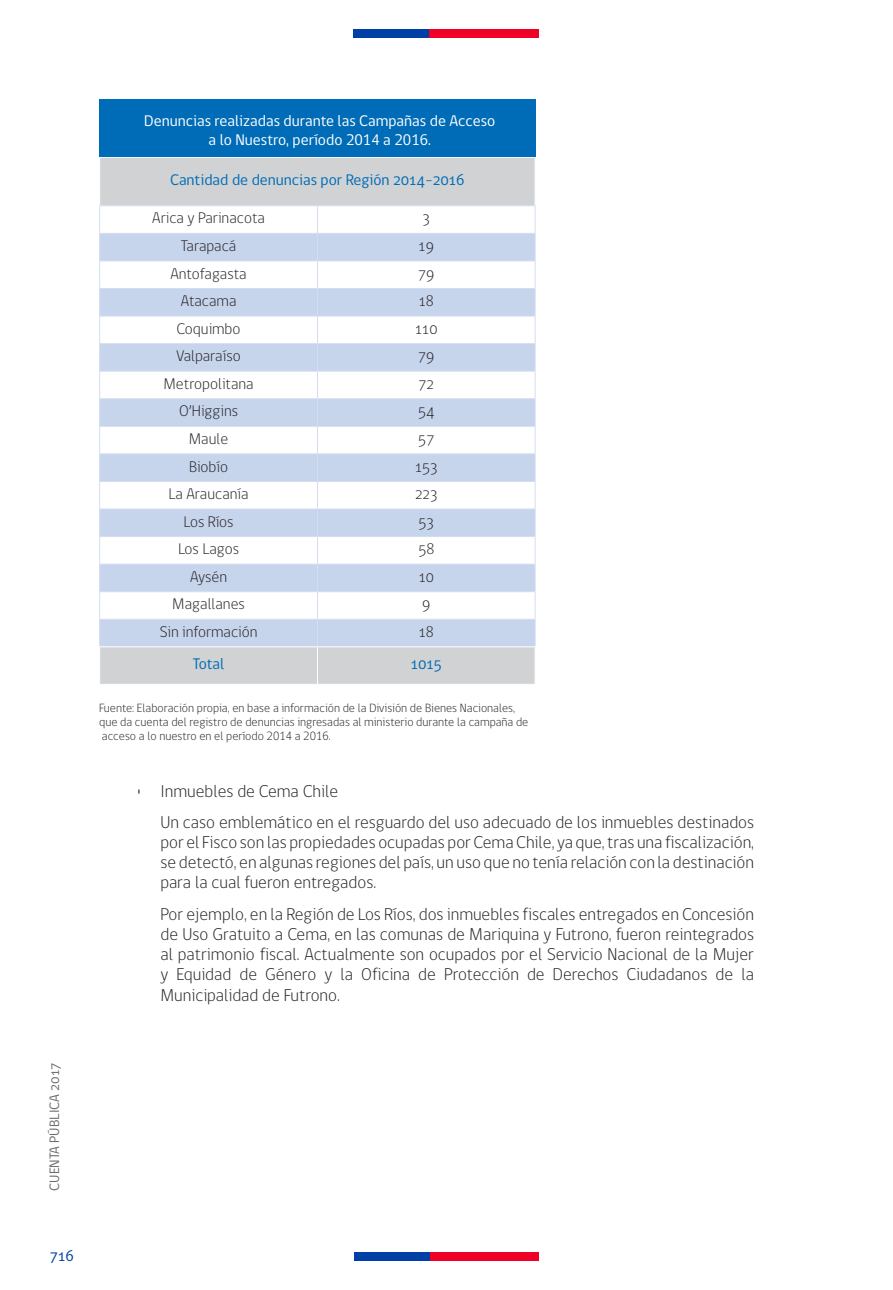
<style>
.page{position:relative;width:893px;height:1290px;background:#fff}
.page>*{position:absolute;margin:0;border:0;box-sizing:border-box;transform-origin:0 0}
.t1{font:300 17.5px/20.1px "gob CL";color:#231f20;text-align:justify}
.t2{font:300 15.75px "gob CL";color:#231f20}
.t3{font:15.75px/19.2px "gob CL";color:#fff;text-align:center}
.t4{font:15.75px "gob CL";color:#006cb7}
.t5{font:15.75px "gob CL";color:#0040a6}
.t6{font:14px "gob CL";color:#6c6d70}
.t7{font:300 12.25px/14px "gob CL";color:#231f20}
</style>
<div class="page">
<div style="left:430px;top:1252px;width:109px;height:8px;background:#ef0027"></div>
<div style="left:354px;top:1252px;width:76px;height:8px;background:#0040a6"></div>
<div style="left:429px;top:29px;width:110px;height:8px;background:#ef0027"></div>
<div style="left:354px;top:29px;width:75px;height:8px;background:#0040a6"></div>
<div style="left:100px;top:158px;width:435px;height:526px;background:#d1d2d4"></div>
<svg style="left:100px;top:206px;width:435px;height:27px"></svg>
<svg style="left:100px;top:234px;width:435px;height:412px;fill:#c6d4ec"></svg>
<hr style="left:317px;top:647px;width:1px;height:37px;background:#fff">
<hr style="left:99px;top:233px;width:218px;height:1px;background:#d4def0">
<hr style="left:317px;top:233px;width:219px;height:1px;background:#d4def0">
<hr style="left:99px;top:288px;width:218px;height:1px;background:#d4def0">
<hr style="left:317px;top:288px;width:219px;height:1px;background:#d4def0">
<hr style="left:99px;top:343px;width:218px;height:1px;background:#d4def0">
<hr style="left:317px;top:343px;width:219px;height:1px;background:#d4def0">
<hr style="left:99px;top:398px;width:218px;height:1px;background:#d4def0">
<hr style="left:317px;top:398px;width:219px;height:1px;background:#d4def0">
<hr style="left:99px;top:453px;width:218px;height:1px;background:#d4def0">
<hr style="left:317px;top:453px;width:219px;height:1px;background:#d4def0">
<hr style="left:99px;top:508px;width:218px;height:1px;background:#d4def0">
<hr style="left:317px;top:508px;width:219px;height:1px;background:#d4def0">
<hr style="left:99px;top:564px;width:218px;height:1px;background:#d4def0">
<hr style="left:317px;top:564px;width:219px;height:1px;background:#d4def0">
<hr style="left:99px;top:619px;width:218px;height:1px;background:#d4def0">
<svg style="left:99px;top:206px;width:1px;height:440px"></svg>
<hr style="left:317px;top:619px;width:219px;height:1px;background:#d4def0">
<svg style="left:317px;top:206px;width:1px;height:440px"></svg>
<svg style="left:535px;top:206px;width:1px;height:440px"></svg>
<hr style="left:99px;top:205px;width:218px;height:1px;background:#d4def0">
<hr style="left:317px;top:205px;width:219px;height:1px;background:#d4def0">
<hr style="left:99px;top:260px;width:218px;height:1px;background:#d4def0">
<hr style="left:317px;top:260px;width:219px;height:1px;background:#d4def0">
<hr style="left:99px;top:316px;width:218px;height:1px;background:#d4def0">
<hr style="left:317px;top:316px;width:219px;height:1px;background:#d4def0">
<hr style="left:99px;top:371px;width:218px;height:1px;background:#d4def0">
<hr style="left:317px;top:371px;width:219px;height:1px;background:#d4def0">
<hr style="left:99px;top:426px;width:218px;height:1px;background:#d4def0">
<hr style="left:317px;top:426px;width:219px;height:1px;background:#d4def0">
<hr style="left:99px;top:481px;width:218px;height:1px;background:#d4def0">
<hr style="left:317px;top:481px;width:219px;height:1px;background:#d4def0">
<hr style="left:99px;top:536px;width:218px;height:1px;background:#d4def0">
<hr style="left:317px;top:536px;width:219px;height:1px;background:#d4def0">
<hr style="left:99px;top:591px;width:218px;height:1px;background:#d4def0">
<hr style="left:317px;top:591px;width:219px;height:1px;background:#d4def0">
<hr style="left:99px;top:646px;width:218px;height:1px;background:#fff">
<hr style="left:317px;top:646px;width:219px;height:1px;background:#fff">
<div style="left:99px;top:99px;width:436px;height:58px;background:#006cb7"></div>
<p class="t6" style="left:45px;top:1191px;width:130px;rotate:-90deg">CUENTA PÚBLICA 2017</p>
<p class="t5" style="left:50px;top:1244px;width:26px">716</p>
<p class="t3" style="left:144px;top:111px;width:353px">Denuncias realizadas durante las Campañas de Acceso a lo Nuestro, período 2014 a 2016.</p>
<p class="t4" style="left:170px;top:169px;width:296px">Cantidad de denuncias por Región 2014-2016</p>
<p class="t2" style="left:152px;top:207px;width:114px">Arica y Parinacota</p>
<p class="t2" style="left:423px;top:207px;width:9px">3</p>
<p class="t2" style="left:181px;top:235px;width:57px">Tarapacá</p>
<p class="t2" style="left:419px;top:235px;width:17px">19</p>
<p class="t2" style="left:170px;top:263px;width:78px">Antofagasta</p>
<p class="t2" style="left:418px;top:263px;width:18px">79</p>
<p class="t2" style="left:181px;top:290px;width:57px">Atacama</p>
<p class="t2" style="left:419px;top:290px;width:17px">18</p>
<p class="t2" style="left:177px;top:318px;width:65px">Coquimbo</p>
<p class="t2" style="left:415px;top:318px;width:24px">110</p>
<p class="t2" style="left:176px;top:345px;width:66px">Valparaíso</p>
<p class="t2" style="left:418px;top:345px;width:18px">79</p>
<p class="t2" style="left:163px;top:373px;width:92px">Metropolitana</p>
<p class="t2" style="left:419px;top:373px;width:17px">72</p>
<p class="t2" style="left:179px;top:400px;width:60px">O’Higgins</p>
<p class="t2" style="left:418px;top:400px;width:18px">54</p>
<p class="t2" style="left:189px;top:428px;width:41px">Maule</p>
<p class="t2" style="left:418px;top:428px;width:18px">57</p>
<p class="t2" style="left:189px;top:455px;width:41px">Biobío</p>
<p class="t2" style="left:415px;top:455px;width:24px">153</p>
<p class="t2" style="left:169px;top:483px;width:81px">La Araucanía</p>
<p class="t2" style="left:415px;top:483px;width:24px">223</p>
<p class="t2" style="left:184px;top:511px;width:52px">Los Ríos</p>
<p class="t2" style="left:419px;top:511px;width:17px">53</p>
<p class="t2" style="left:178px;top:538px;width:63px">Los Lagos</p>
<p class="t2" style="left:418px;top:538px;width:18px">58</p>
<p class="t2" style="left:190px;top:566px;width:38px">Aysén</p>
<p class="t2" style="left:419px;top:566px;width:17px">10</p>
<p class="t2" style="left:172px;top:593px;width:74px">Magallanes</p>
<p class="t2" style="left:422px;top:593px;width:10px">9</p>
<p class="t2" style="left:160px;top:621px;width:99px">Sin información</p>
<p class="t2" style="left:419px;top:621px;width:17px">18</p>
<p class="t4" style="left:193px;top:653px;width:33px">Total</p>
<p class="t4" style="left:411px;top:653px;width:33px">1015</p>
<p class="t7" style="left:99px;top:701px;width:431px">Fuente: Elaboración propia, en base a información de la División de Bienes Nacionales, que da cuenta del registro de denuncias ingresadas al ministerio durante la campaña de acceso a lo nuestro en el período 2014 a 2016.</p>
<p class="t1" style="left:160px;top:775px;width:595px;line-height:31.5px;text-indent:-24px">• Inmuebles de Cema Chile<br>Un caso emblemático en el resguardo del uso adecuado de los inmuebles destinados</p>
<p class="t1" style="left:160px;top:833px;width:595px">por el Fisco son las propiedades ocupadas por Cema Chile, ya que, tras una fiscalización, se detectó, en algunas regiones del país, un uso que no tenía relación con la destinación para la cual fueron entregados.</p>
<p class="t1" style="left:160px;top:904px;width:595px">Por ejemplo, en la Región de Los Ríos, dos inmuebles fiscales entregados en Concesión de Uso Gratuito a Cema, en las comunas de Mariquina y Futrono, fueron reintegrados al patrimonio fiscal. Actualmente son ocupados por el Servicio Nacional de la Mujer y Equidad de Género y la Oficina de Protección de Derechos Ciudadanos de la Municipalidad de Futrono.</p>
</div>
